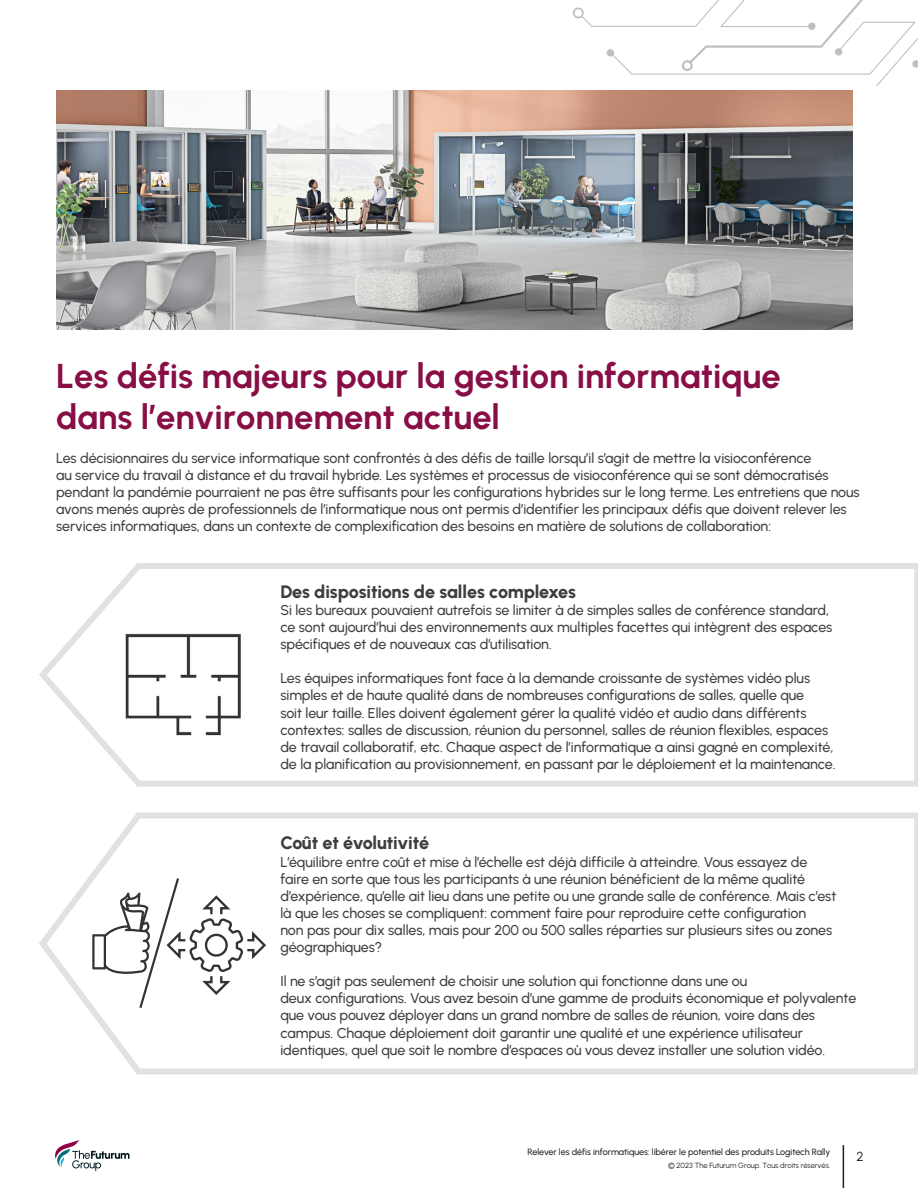
<style>
.page{position:relative;width:918px;height:1188px;background:#fff}
.page>*{position:absolute;margin:0;border:0;box-sizing:border-box;transform-origin:0 0}
.WH_Introduction_Head{font:34.5px/41.4px "Urbanist";color:#880e46}
.footnote{font:800 18px "Urbanist";letter-spacing:-.01em;color:#3e3e3f}
.footnote-2{font:500 14.25px/17.1px "Urbanist";letter-spacing:-.005em;color:#3e3e3f}
.t1{font:13.05px "Urbanist";color:#231f20}
.t2{font:500 9px "Urbanist";letter-spacing:-.005em;color:#231f20}
.t3{font:7.5px "Urbanist";color:#231f20}
</style>
<div class="page">
<svg style="left:573px;top:0;width:345px;height:85px"></svg>
<svg style="left:39px;top:563px;width:879px;height:224px"></svg>
<svg style="left:39px;top:812px;width:879px;height:263px"></svg>
<svg style="left:55px;top:1140px;width:75px;height:31px"></svg>
<img style="left:56px;top:91px;width:796px;height:238px">
<svg style="left:92px;top:876px;width:176px;height:134px"></svg>
<svg style="left:125px;top:634px;width:116px;height:102px"></svg>
<hr style="left:843px;top:1145px;width:1px;height:43px;background:#231f20">
<p class="WH_Introduction_Head" style="left:56px;top:354px;width:726px">Les défis majeurs pour la gestion informatique dans l’environnement actuel</p>
<p class="footnote-2" style="left:56px;top:449px;width:805px">Les décisionnaires du service informatique sont confrontés à des défis de taille lorsqu’il s’agit de mettre la visioconférence<br>au service du travail à distance et du travail hybride. Les systèmes et processus de visioconférence qui se sont démocratisés pendant la pandémie pourraient ne pas être suffisants pour les configurations hybrides sur le long terme. Les entretiens que nous avons menés auprès de professionnels de l’informatique nous ont permis d’identifier les principaux défis que doivent relever les services informatiques, dans un contexte de complexification des besoins en matière de solutions de collaboration:</p>
<p class="footnote" style="left:280px;top:579px;width:297px">Des dispositions de salles complexes</p>
<p class="footnote-2" style="left:280px;top:601px;width:553px">Si les bureaux pouvaient autrefois se limiter à de simples salles de conférence standard, ce sont aujourd’hui des environnements aux multiples facettes qui intègrent des espaces spécifiques et de nouveaux cas d’utilisation.</p>
<p class="footnote-2" style="left:280px;top:669px;width:557px">Les équipes informatiques font face à la demande croissante de systèmes vidéo plus simples et de haute qualité dans de nombreuses configurations de salles, quelle que<br>soit leur taille. Elles doivent également gérer la qualité vidéo et audio dans différents contextes: salles de discussion, réunion du personnel, salles de réunion flexibles, espaces de travail collaboratif, etc. Chaque aspect de l’informatique a ainsi gagné en complexité, de la planification au provisionnement, en passant par le déploiement et la maintenance.</p>
<p class="footnote" style="left:280px;top:830px;width:150px">Coût et évolutivité</p>
<p class="footnote-2" style="left:280px;top:853px;width:557px">L’équilibre entre coût et mise à l’échelle est déjà difficile à atteindre. Vous essayez de faire en sorte que tous les participants à une réunion bénéficient de la même qualité d’expérience, qu’elle ait lieu dans une petite ou une grande salle de conférence. Mais c’est là que les choses se compliquent: comment faire pour reproduire cette configuration<br>non pas pour dix salles, mais pour 200 ou 500 salles réparties sur plusieurs sites ou zones géographiques?</p>
<p class="footnote-2" style="left:280px;top:972px;width:577px">Il ne s’agit pas seulement de choisir une solution qui fonctionne dans une ou<br>deux configurations. Vous avez besoin d’une gamme de produits économique et polyvalente que vous pouvez déployer dans un grand nombre de salles de réunion, voire dans des campus. Chaque déploiement doit garantir une qualité et une expérience utilisateur identiques, quel que soit le nombre d’espaces où vous devez installer une solution vidéo.</p>
<p class="t2" style="left:528px;top:1146px;width:304px">Relever les défis informatiques: libérer le potentiel des produits Logitech Rally</p>
<p class="t1" style="left:856px;top:1148px;width:9px">2</p>
<p class="t3" style="left:668px;top:1160px;width:164px">© 2023 The Futurum Group. Tous droits réservés.</p>
</div>
